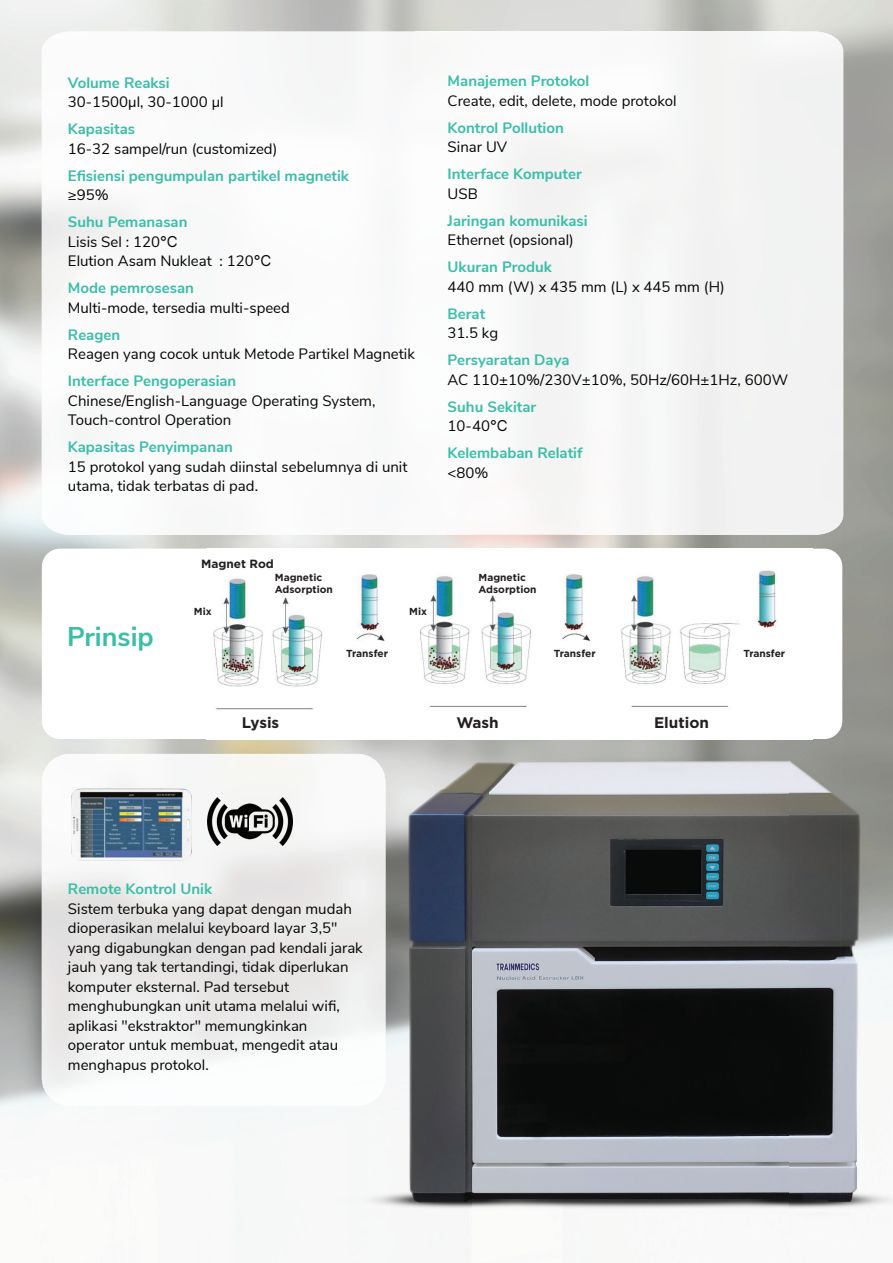
<style>
.page{position:relative;width:893px;height:1263px;background:#fff}
.page>*{position:absolute;margin:0;border:0;box-sizing:border-box;transform-origin:0 0}
.t1{font:700 27px "Nunito Sans";color:#39bea7}
.t2{font:700 15.3px "Gotham";color:#231f20}
.t3{font:15px/19.5px "Nunito Sans";color:#040503}
.t4{font:700 15px/19.5px "Nunito Sans";color:#39bea7}
.t5{font:700 11.85px "Gotham";color:#231f20}
.t6{font:700 10.2px/11.9px "Gotham";color:#231f20}
.s1{font-weight:700;color:#39bea7}
.s2{font-family:"Inter"}
.s3{font-weight:400;color:#040503}
.s4{font-family:"Inter";font-weight:400;color:#040503}
</style>
<div class="page">
<img style="left:0;top:52px;width:52px;height:1072px">
<img style="left:841px;top:52px;width:52px;height:1163px">
<img style="left:788px;top:535px;width:53px;height:680px">
<img style="left:52px;top:535px;width:420px;height:254px">
<img style="left:472px;top:535px;width:316px;height:721px">
<img style="left:368px;top:789px;width:105px;height:474px">
<img style="left:42px;top:754px;width:343px;height:50px">
<img style="left:42px;top:804px;width:48px;height:302px">
<img style="left:189px;top:804px;width:196px;height:302px">
<img style="left:208px;top:549px;width:597px;height:190px">
<div style="left:224px;top:549px;width:54px;height:17px;background:#fff"></div>
<div style="left:254px;top:570px;width:71px;height:19px;background:#fff"></div>
<div style="left:42px;top:549px;width:166px;height:190px;background:#fff"></div>
<div style="left:805px;top:549px;width:37px;height:190px;background:#fff"></div>
<img style="left:207px;top:798px;width:85px;height:47px">
<img style="left:71px;top:789px;width:121px;height:71px">
<p class="t4" style="left:68px;top:72px;width:103px">Volume Reaksi</p>
<p class="t3" style="left:68px;top:91px;width:157px">30-1500µl, 30-1000 µl</p>
<p class="t4" style="left:68px;top:118px;width:69px">Kapasitas</p>
<p class="t3" style="left:68px;top:138px;width:211px">16-32 sampel/run (customized)</p>
<p class="t4" style="left:68px;top:165px;width:282px">Efisiensi pengumpulan partikel magnetik</p>
<p class="t3" style="left:68px;top:184px;width:42px">≥95%</p>
<p class="t3" style="left:68px;top:211px;width:205px"><span class="s1">Suhu Pemanasan<br></span>Lisis Sel : 120<span class="s2">℃<br></span>Elution Asam Nukleat : 120<span class="s2">℃</span></p>
<p class="t4" style="left:68px;top:277px;width:127px">Mode pemrosesan</p>
<p class="t3" style="left:68px;top:297px;width:224px">Multi-mode, tersedia multi-speed</p>
<p class="t4" style="left:68px;top:324px;width:54px">Reagen</p>
<p class="t3" style="left:68px;top:343px;width:348px">Reagen yang cocok untuk Metode Partikel Magnetik</p>
<p class="t4" style="left:68px;top:370px;width:170px">Interface Pengoperasian</p>
<p class="t3" style="left:68px;top:390px;width:309px">Chinese/English-Language Operating System,<br>Touch-control Operation</p>
<p class="t4" style="left:68px;top:436px;width:167px">Kapasitas Penyimpanan</p>
<p class="t3" style="left:68px;top:456px;width:341px">15 protokol yang sudah diinstal sebelumnya di unit utama, tidak terbatas di pad.</p>
<p class="t5" style="left:201px;top:556px;width:74px">Magnet Rod</p>
<p class="t4" style="left:448px;top:71px;width:143px">Manajemen Protokol</p>
<p class="t3" style="left:448px;top:90px;width:230px">Create, edit, delete, mode protokol</p>
<p class="t4" style="left:448px;top:117px;width:118px">Kontrol Pollution</p>
<p class="t3" style="left:448px;top:136px;width:61px">Sinar UV</p>
<p class="t4" style="left:448px;top:164px;width:136px">Interface Komputer</p>
<p class="t3" style="left:448px;top:183px;width:32px">USB</p>
<p class="t4" style="left:448px;top:210px;width:141px">Jaringan komunikasi</p>
<p class="t3" style="left:448px;top:229px;width:128px">Ethernet (opsional)</p>
<p class="t4" style="left:448px;top:257px;width:106px">Ukuran Produk</p>
<p class="t3" style="left:448px;top:276px;width:279px">440 mm (W) x 435 mm (L) x 445 mm (H)</p>
<p class="t4" style="left:448px;top:303px;width:39px">Berat</p>
<p class="t3" style="left:448px;top:322px;width:52px">31.5 kg</p>
<p class="t4" style="left:448px;top:350px;width:123px">Persyaratan Daya</p>
<p class="t3" style="left:448px;top:369px;width:342px">AC 110±10%/230V±10%, 50Hz/60H±1Hz, 600W</p>
<p class="t4" style="left:448px;top:396px;width:90px">Suhu Sekitar<br><span class="s3">10-40</span><span class="s4">℃</span></p>
<p class="t4" style="left:448px;top:443px;width:136px">Kelembaban Relatif</p>
<p class="t3" style="left:448px;top:462px;width:42px">&lt;80%</p>
<h1 class="t1" style="left:67px;top:617px;width:88px">Prinsip</h1>
<p class="t6" style="left:194px;top:605px;width:19px">Mix</p>
<p class="t6" style="left:275px;top:572px;width:60px">Magnetic<br>Adsorption</p>
<p class="t6" style="left:478px;top:572px;width:60px">Magnetic<br>Adsorption</p>
<p class="t6" style="left:409px;top:605px;width:19px">Mix</p>
<p class="t6" style="left:346px;top:648px;width:43px">Transfer</p>
<p class="t6" style="left:554px;top:648px;width:43px">Transfer</p>
<p class="t6" style="left:743px;top:648px;width:43px">Transfer</p>
<p class="t2" style="left:242px;top:713px;width:39px">Lysis</p>
<p class="t2" style="left:456px;top:713px;width:44px">Wash</p>
<p class="t2" style="left:654px;top:713px;width:56px">Elution</p>
<p class="t4" style="left:68px;top:878px;width:146px">Remote Kontrol Unik</p>
<p class="t3" style="left:68px;top:898px;width:296px">Sistem terbuka yang dapat dengan mudah dioperasikan melalui keyboard layar 3,5" yang digabungkan dengan pad kendali jarak jauh yang tak tertandingi, tidak diperlukan komputer eksternal. Pad tersebut menghubungkan unit utama melalui wifi, aplikasi "ekstraktor" memungkinkan operator untuk membuat, mengedit atau menghapus protokol.</p>
</div>
